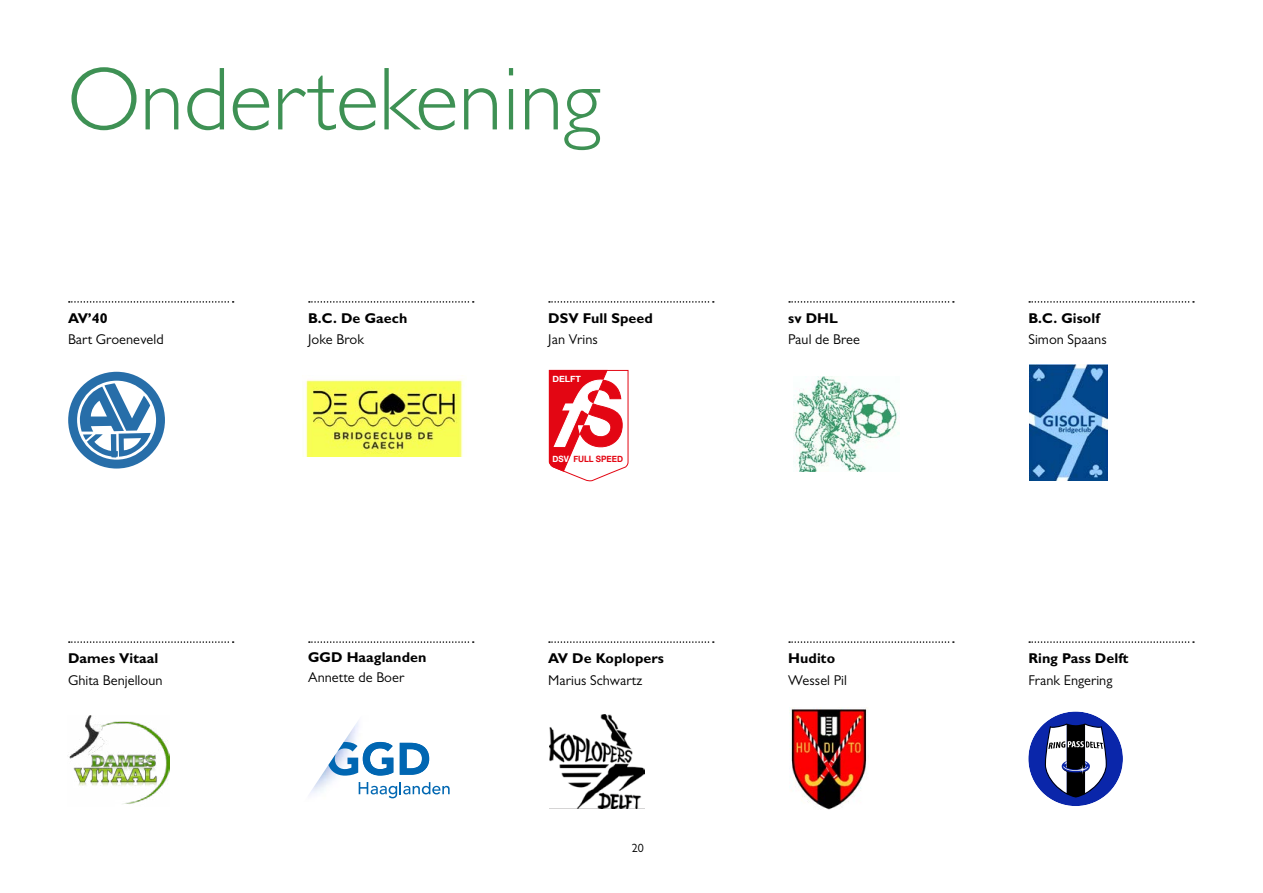
<style>
.page{position:relative;width:1263px;height:893px;background:#fff}
.page>*{position:absolute;margin:0;border:0;box-sizing:border-box;transform-origin:0 0}
.H1_-_Hoofdstuk_groot{font:300 90px "Gill Sans MT Pro";color:#3e9154}
.P-body_tekst{font:700 14.25px/20.1px "Gill Sans MT Pro";letter-spacing:.005em;color:#000}
.P-body_tekst-2{font:14.25px "Gill Sans MT Pro";letter-spacing:.005em;color:#000}
.t1{font:12px "Gill Sans MT Pro";color:#000}
.t2{font:700 8.7px "Helvetica Neue";color:#e30613;scale:.92 1}
.t3{font:700 8.7px "Helvetica Neue";color:#fff}
.s1{font-weight:400}
.s2{color:#fff}
</style>
<div class="page">
<svg style="left:68px;top:372px;width:97px;height:97px"></svg>
<img style="left:305px;top:379px;width:158px;height:77px">
<img style="left:1030px;top:364px;width:77px;height:117px">
<img style="left:69px;top:716px;width:101px;height:88px">
<img style="left:549px;top:715px;width:96px;height:93px">
<img style="left:793px;top:377px;width:106px;height:95px">
<svg style="left:549px;top:370px;width:79px;height:112px"></svg>
<img style="left:310px;top:721px;width:120px;height:78px">
<img style="left:400px;top:743px;width:29px;height:32px">
<svg style="left:328px;top:742px;width:65px;height:34px"></svg>
<svg style="left:359px;top:782px;width:91px;height:16px"></svg>
<img style="left:791px;top:707px;width:77px;height:103px">
<svg style="left:1028px;top:711px;width:95px;height:95px"></svg>
<svg style="left:69px;top:301px;width:165px;height:2px"></svg>
<svg style="left:69px;top:641px;width:165px;height:2px"></svg>
<svg style="left:309px;top:301px;width:165px;height:2px"></svg>
<svg style="left:309px;top:641px;width:165px;height:2px"></svg>
<svg style="left:549px;top:301px;width:165px;height:2px"></svg>
<svg style="left:549px;top:641px;width:165px;height:2px"></svg>
<svg style="left:789px;top:301px;width:165px;height:2px"></svg>
<svg style="left:789px;top:641px;width:165px;height:2px"></svg>
<svg style="left:1029px;top:301px;width:165px;height:2px"></svg>
<svg style="left:1029px;top:641px;width:165px;height:2px"></svg>
<h1 class="H1_-_Hoofdstuk_groot" style="left:68px;top:45px;width:534px">Ondertekening</h1>
<p class="P-body_tekst" style="left:68px;top:308px;width:41px">AV’40</p>
<p class="P-body_tekst-2" style="left:68px;top:331px;width:97px">Bart Groeneveld</p>
<p class="P-body_tekst" style="left:68px;top:648px;width:92px">Dames Vitaal</p>
<p class="P-body_tekst-2" style="left:68px;top:671px;width:96px">Ghita Benjelloun</p>
<p class="P-body_tekst" style="left:308px;top:308px;width:101px">B.C. De Gaech</p>
<p class="P-body_tekst-2" style="left:308px;top:331px;width:57px">Joke Brok</p>
<p class="P-body_tekst" style="left:308px;top:647px;width:120px">GGD Haaglanden<br><span class="s1">Annette de Boer</span></p>
<p class="P-body_tekst" style="left:548px;top:308px;width:106px">DSV Full Speed</p>
<p class="P-body_tekst-2" style="left:548px;top:331px;width:51px">Jan Vrins</p>
<p class="t3" style="left:552px;top:373px;width:30px">DELFT</p>
<p class="t2" style="left:553px;top:453px;width:78px"><span class="s2">DSV</span> FULL SPEED</p>
<p class="P-body_tekst" style="left:548px;top:648px;width:117px">AV De Koplopers</p>
<p class="P-body_tekst-2" style="left:548px;top:671px;width:95px">Marius Schwartz</p>
<p class="t1" style="left:632px;top:841px;width:13px">20</p>
<p class="P-body_tekst" style="left:788px;top:308px;width:51px">sv DHL</p>
<p class="P-body_tekst-2" style="left:788px;top:331px;width:73px">Paul de Bree</p>
<p class="P-body_tekst" style="left:788px;top:648px;width:48px">Hudito</p>
<p class="P-body_tekst-2" style="left:788px;top:671px;width:60px">Wessel Pil</p>
<p class="P-body_tekst" style="left:1028px;top:308px;width:73px">B.C. Gisolf</p>
<p class="P-body_tekst-2" style="left:1028px;top:331px;width:80px">Simon Spaans</p>
<p class="P-body_tekst" style="left:1028px;top:648px;width:102px">Ring Pass Delft</p>
<p class="P-body_tekst-2" style="left:1028px;top:671px;width:86px">Frank Engering</p>
</div>
